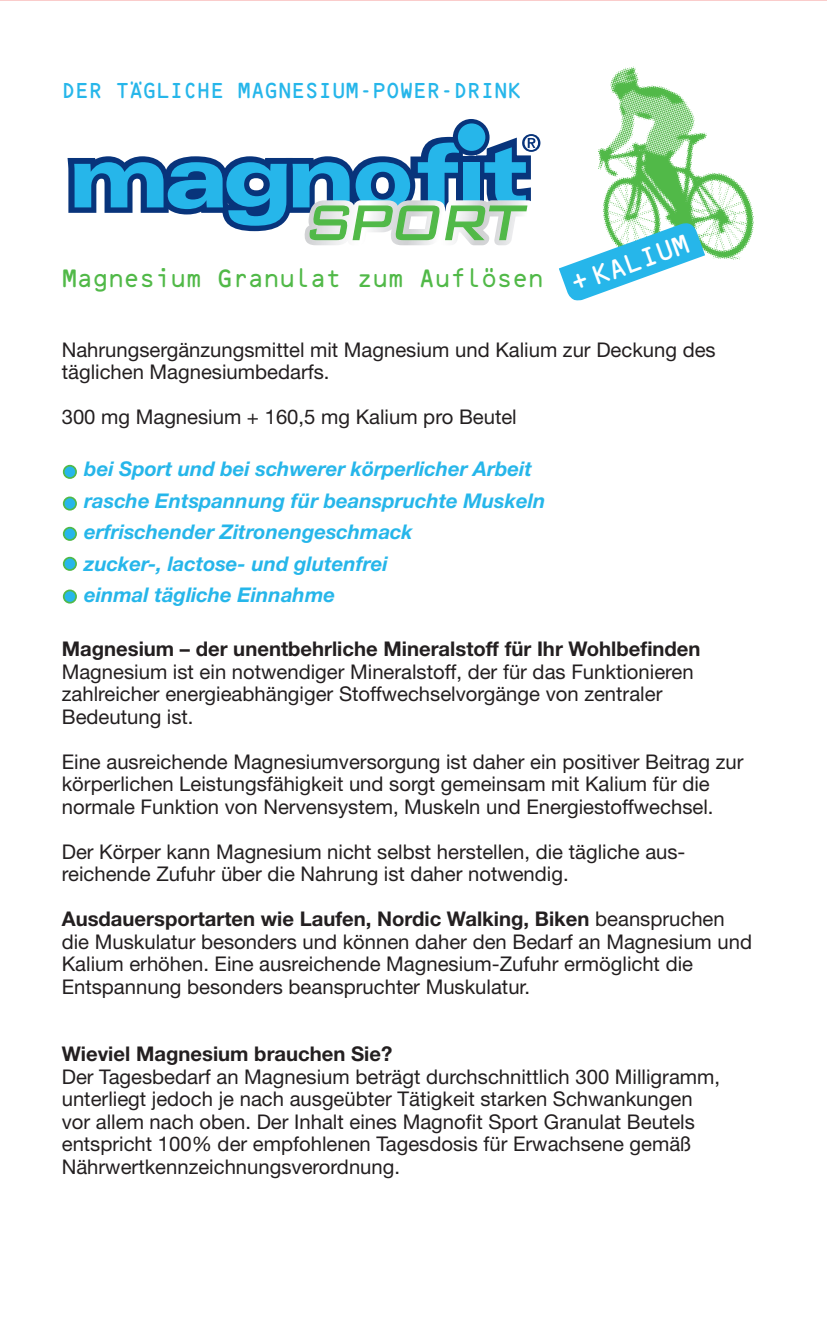
<style>
.page{position:relative;width:827px;height:1338px;background:#fff}
.page>*{position:absolute;margin:0;border:0;box-sizing:border-box;transform-origin:0 0}
.t1{font:27.68px "Ocr B";color:#fff}
.t2{font:25.88px "Ocr B";color:#51b948}
.t3{font:22.5px "Ocr B";color:#26b6ea}
.t4{font:20.25px/22.5px "Helvetica Neue";color:#231f20}
.t5{font:italic 700 20.25px/31.5px "Helvetica Neue";color:#26b6ea}
.t6{font:700 20.25px "Helvetica Neue";color:#231f20}
.s1{font-weight:700}
</style>
<div class="page">
<hr style="left:0;top:0;width:826px;height:1px;background:#ee2f2a">
<div style="left:64px;top:465px;width:12px;height:13px;background:#26b6ea;border-radius:50%"></div>
<div style="left:63px;top:465px;width:14px;height:14px;border:2px solid #51b948;border-radius:50%"></div>
<div style="left:64px;top:497px;width:12px;height:13px;background:#26b6ea;border-radius:50%"></div>
<div style="left:63px;top:496px;width:14px;height:14px;border:2px solid #51b948;border-radius:50%"></div>
<div style="left:64px;top:527px;width:12px;height:13px;background:#26b6ea;border-radius:50%"></div>
<div style="left:63px;top:527px;width:14px;height:14px;border:2px solid #51b948;border-radius:50%"></div>
<div style="left:64px;top:557px;width:12px;height:13px;background:#26b6ea;border-radius:50%"></div>
<div style="left:63px;top:557px;width:14px;height:14px;border:2px solid #51b948;border-radius:50%"></div>
<div style="left:64px;top:590px;width:12px;height:12px;background:#26b6ea;border-radius:50%"></div>
<div style="left:63px;top:589px;width:14px;height:14px;border:2px solid #51b948;border-radius:50%"></div>
<svg style="left:452px;top:119px;width:37px;height:37px"></svg>
<div style="left:457px;top:123px;width:28px;height:28px;background:#26b6ea;border-radius:50%"></div>
<img style="left:306px;top:241px;width:205px;height:4px">
<svg style="left:67px;top:134px;width:473px;height:107px"></svg>
<img style="left:598px;top:66px;width:156px;height:194px">
<svg style="left:559px;top:223px;width:145px;height:78px"></svg>
<p class="t3" style="left:62px;top:81px;width:461px">DER TÄGLICHE MAGNESIUM-POWER-DRINK</p>
<p class="t2" style="left:62px;top:268px;width:483px">Magnesium Granulat zum Auflösen</p>
<h1 class="t1" style="left:568px;top:274px;width:125px;rotate:-20deg">+ KALIUM</h1>
<p class="t4" style="left:62px;top:338px;width:655px">Nahrungsergänzungsmittel mit Magnesium und Kalium zur Deckung des täglichen Magnesiumbedarfs.</p>
<p class="t4" style="left:62px;top:405px;width:456px">300 mg Magnesium + 160,5 mg Kalium pro Beutel</p>
<p class="t5" style="left:84px;top:453px;width:462px">bei Sport und bei schwerer körperlicher Arbeit rasche Entspannung für beanspruchte Muskeln erfrischender Zitronengeschmack<br>zucker-, lactose- und glutenfrei<br>einmal tägliche Einnahme</p>
<p class="t6" style="left:62px;top:636px;width:640px">Magnesium – der unentbehrliche Mineralstoff für Ihr Wohlbefinden</p>
<p class="t4" style="left:62px;top:660px;width:633px">Magnesium ist ein notwendiger Mineralstoff, der für das Funktionieren zahlreicher energieabhängiger Stoffwechselvorgänge von zentraler<br>Bedeutung ist.</p>
<p class="t4" style="left:62px;top:750px;width:682px">Eine ausreichende Magnesiumversorgung ist daher ein positiver Beitrag zur körperlichen Leistungsfähigkeit und sorgt gemeinsam mit Kalium für die normale Funktion von Nervensystem, Muskeln und Energiestoffwechsel.</p>
<p class="t4" style="left:62px;top:840px;width:625px">Der Körper kann Magnesium nicht selbst herstellen, die tägliche aus&shy;reichende Zufuhr über die Nahrung ist daher notwendig.</p>
<p class="t4" style="left:62px;top:907px;width:691px"><span class="s1">Ausdauersportarten wie Laufen, Nordic Walking, Biken</span> beanspruchen die Muskulatur besonders und können daher den Bedarf an Magnesium und Kalium erhöhen. Eine ausreichende Magnesium-Zufuhr ermöglicht die Entspannung besonders beanspruchter Muskulatur.</p>
<p class="t6" style="left:62px;top:1041px;width:332px">Wieviel Magnesium brauchen Sie?</p>
<p class="t4" style="left:62px;top:1065px;width:659px">Der Tagesbedarf an Magnesium beträgt durchschnittlich 300 Milligramm, unterliegt jedoch je nach ausgeübter Tätigkeit starken Schwankungen vor allem nach oben. Der Inhalt eines Magnofit Sport Granulat Beutels entspricht 100% der empfohlenen Tagesdosis für Erwachsene gemäß Nährwertkennzeichnungsverordnung.</p>
</div>
